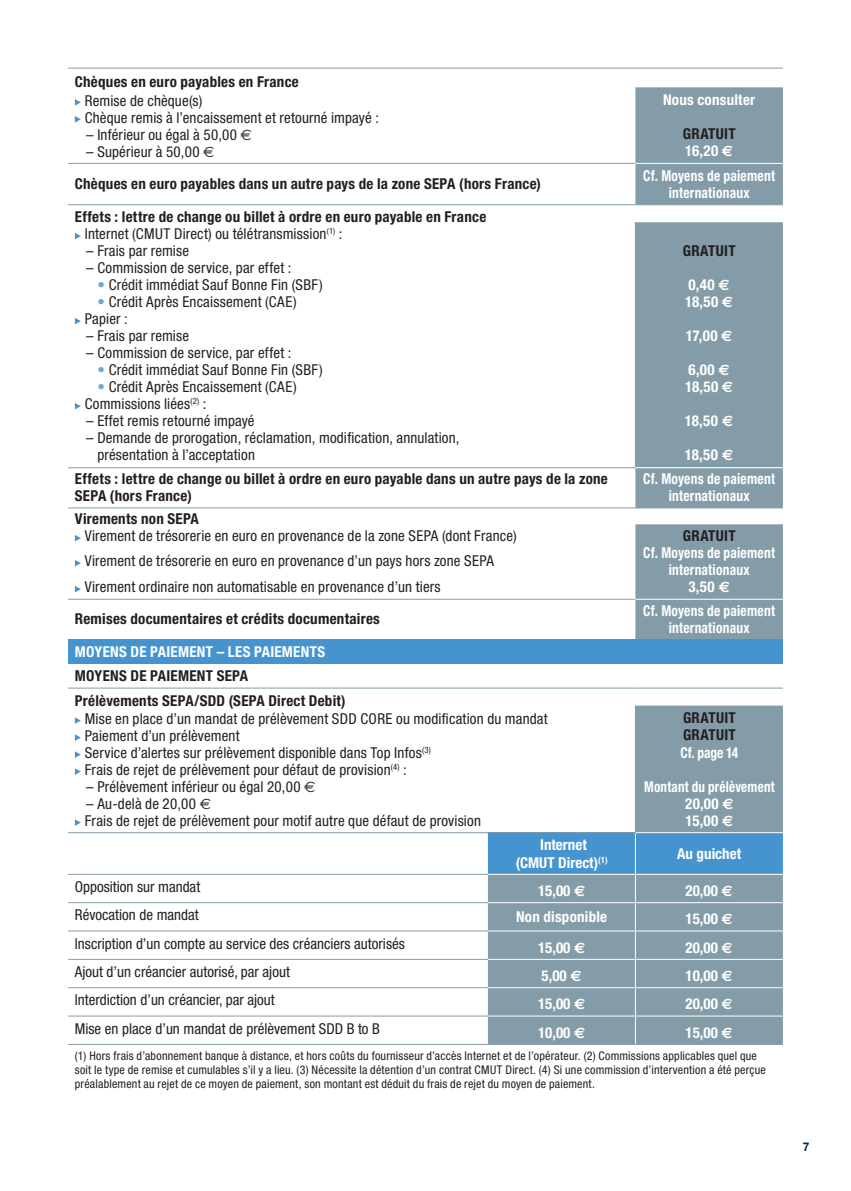
<style>
.page{position:relative;width:851px;height:1191px;background:#fff}
.page>*{position:absolute;margin:0;border:0;box-sizing:border-box;transform-origin:0 0}
.t1{font:condensed 15px/17px "Helvetica Neue LT Std";letter-spacing:.01em;color:#231f20}
.t2{font:700 condensed 15px/17px "Helvetica Neue LT Std";letter-spacing:.015em;color:#231f20}
.t3{font:700 condensed 15px/17px "Helvetica Neue LT Std";letter-spacing:.015em;color:#fff}
.t4{font:700 condensed 15px/17px "Helvetica Neue LT Std";letter-spacing:.015em;color:#fff;text-align:center;scale:.9 1}
.t5{font:700 condensed 15px/17px "Helvetica Neue LT Std";letter-spacing:.015em;color:#fff;text-align:center;scale:.87 1}
.t6{font:condensed 12px/14px "Helvetica Neue LT Std";letter-spacing:.02em;color:#231f20}
.t7{font:700 12px "Helvetica Neue LT Std";color:#002751}
.s1{font-family:"Euro Sans";font-stretch:normal}
.s2{color:#fff}
.s3{font-family:"Euro Sans";font-stretch:normal;color:#fff}
.s4{font-weight:400}
.s5{color:#70a5d8}
</style>
<div class="page">
<hr style="left:68px;top:874px;width:420px;height:1px;background:#849ca7">
<hr style="left:68px;top:902px;width:420px;height:1px;background:#849ca7">
<hr style="left:68px;top:930px;width:420px;height:1px;background:#849ca7">
<hr style="left:68px;top:959px;width:420px;height:1px;background:#849ca7">
<hr style="left:68px;top:987px;width:420px;height:1px;background:#849ca7">
<hr style="left:68px;top:1015px;width:420px;height:1px;background:#849ca7">
<hr style="left:68px;top:1044px;width:420px;height:1px;background:#849ca7">
<svg style="left:488px;top:833px;width:294px;height:211px;background:#7b9db1"></svg>
<hr style="left:634px;top:832px;width:1px;height:42px;background:#fff">
<hr style="left:488px;top:1044px;width:147px;height:1px;background:#849ca7">
<hr style="left:635px;top:1044px;width:147px;height:1px;background:#849ca7">
<div style="left:635px;top:87px;width:147px;height:380px;background:#849ca7"></div>
<hr style="left:68px;top:163px;width:567px;height:1px;background:#849ca7">
<hr style="left:68px;top:204px;width:567px;height:1px;background:#849ca7">
<hr style="left:635px;top:204px;width:147px;height:1px;background:#849ca7">
<hr style="left:634px;top:222px;width:1px;height:245px;background:#849ca7">
<hr style="left:635px;top:163px;width:147px;height:1px;background:#fff">
<hr style="left:68px;top:68px;width:567px;height:1px;background:#849ca7">
<hr style="left:635px;top:68px;width:147px;height:1px;background:#849ca7">
<svg style="left:75px;top:99px;width:6px;height:7px"></svg>
<svg style="left:75px;top:116px;width:6px;height:7px"></svg>
<svg style="left:75px;top:233px;width:6px;height:6px"></svg>
<svg style="left:75px;top:318px;width:6px;height:6px"></svg>
<svg style="left:75px;top:403px;width:6px;height:6px"></svg>
<svg style="left:635px;top:468px;width:147px;height:364px;fill:#849ca7"></svg>
<div style="left:68px;top:639px;width:714px;height:25px;background:#4594d0"></div>
<hr style="left:68px;top:832px;width:567px;height:1px;background:#849ca7">
<hr style="left:68px;top:507px;width:567px;height:1px;background:#849ca7">
<hr style="left:635px;top:507px;width:147px;height:1px;background:#849ca7">
<hr style="left:68px;top:599px;width:567px;height:1px;background:#849ca7">
<hr style="left:68px;top:687px;width:567px;height:1px;background:#849ca7">
<hr style="left:635px;top:687px;width:147px;height:1px;background:#849ca7">
<hr style="left:634px;top:705px;width:1px;height:127px;background:#849ca7">
<hr style="left:635px;top:599px;width:147px;height:1px;background:#fff">
<hr style="left:68px;top:467px;width:567px;height:1px;background:#849ca7">
<svg style="left:75px;top:535px;width:6px;height:6px"></svg>
<svg style="left:75px;top:560px;width:6px;height:6px"></svg>
<svg style="left:75px;top:586px;width:6px;height:6px"></svg>
<svg style="left:75px;top:717px;width:6px;height:7px"></svg>
<svg style="left:75px;top:734px;width:6px;height:7px"></svg>
<svg style="left:75px;top:751px;width:6px;height:7px"></svg>
<svg style="left:75px;top:768px;width:6px;height:7px"></svg>
<svg style="left:75px;top:819px;width:6px;height:7px"></svg>
<p class="t2" style="left:75px;top:73px;width:225px">Chèques en euro payables en France</p>
<p class="t1" style="left:85px;top:92px;width:296px">Remise de chèque(s)<br>Chèque remis à l’encaissement et retourné impayé :</p>
<p class="t1" style="left:86px;top:126px;width:167px">– Inférieur ou égal à 50,00 <span class="s1">€</span></p>
<p class="t1" style="left:86px;top:143px;width:130px">– Supérieur à 50,00 <span class="s1">€</span></p>
<p class="t3" style="left:663px;top:91px;width:94px">Nous consulter</p>
<p class="t2" style="left:682px;top:125px;width:54px">GRATUIT<br><span class="s2">16,20</span> <span class="s3">€</span></p>
<p class="t2" style="left:75px;top:175px;width:467px">Chèques en euro payables dans un autre pays de la zone SEPA (hors France)</p>
<p class="t4" style="left:643px;top:167px;width:148px">Cf. Moyens de paiement internationaux</p>
<p class="t2" style="left:85px;top:208px;width:403px;text-indent:-10px">Effets : lettre de change ou billet à ordre en euro payable en France<br><span class="s4">Internet (CMUT Direct) ou télétransmission</span><sup>(1)</sup> <span class="s4">:</span></p>
<p class="t1" style="left:86px;top:242px;width:104px">– Frais par remise</p>
<p class="t1" style="left:86px;top:259px;width:207px">– Commission de service, par effet :</p>
<p class="t1" style="left:98px;top:276px;width:227px"><span class="s5">•</span> Crédit immédiat Sauf Bonne Fin (SBF)</p>
<p class="t1" style="left:85px;top:293px;width:213px;text-indent:13px"><span class="s5">•</span> Crédit Après Encaissement (CAE)<br>Papier :</p>
<p class="t1" style="left:86px;top:327px;width:104px">– Frais par remise</p>
<p class="t1" style="left:86px;top:344px;width:207px">– Commission de service, par effet :</p>
<p class="t1" style="left:98px;top:361px;width:227px"><span class="s5">•</span> Crédit immédiat Sauf Bonne Fin (SBF)</p>
<p class="t1" style="left:85px;top:378px;width:213px;text-indent:13px"><span class="s5">•</span> Crédit Après Encaissement (CAE)<br>Commissions liées<sup>(2)</sup> :</p>
<p class="t1" style="left:86px;top:412px;width:170px">– Effet remis retourné impayé</p>
<p class="t1" style="left:97px;top:429px;width:363px;text-indent:-11px">– Demande de prorogation, réclamation, modification, annulation, présentation à l’acceptation</p>
<p class="t2" style="left:682px;top:242px;width:54px">GRATUIT</p>
<p class="t3" style="left:685px;top:276px;width:49px">0,40 <span class="s1">€<br></span>18,50 <span class="s1">€</span></p>
<p class="t3" style="left:685px;top:327px;width:48px">17,00 <span class="s1">€</span></p>
<p class="t3" style="left:685px;top:361px;width:49px">6,00 <span class="s1">€<br></span>18,50 <span class="s1">€</span></p>
<p class="t3" style="left:684px;top:412px;width:50px">18,50 <span class="s1">€</span></p>
<p class="t3" style="left:684px;top:446px;width:50px">18,50 <span class="s1">€</span></p>
<p class="t2" style="left:75px;top:470px;width:534px">Effets : lettre de change ou billet à ordre en euro payable dans un autre pays de la zone<br>SEPA (hors France)</p>
<p class="t4" style="left:643px;top:470px;width:148px">Cf. Moyens de paiement internationaux</p>
<p class="t2" style="left:75px;top:510px;width:125px">Virements non SEPA</p>
<p class="t1" style="left:85px;top:523px;width:433px;line-height:25.6px">Virement de trésorerie en euro en provenance de la zone SEPA (dont France)<br>Virement de trésorerie en euro en provenance d’un pays hors zone SEPA<br>Virement ordinaire non automatisable en provenance d’un tiers</p>
<p class="t2" style="left:682px;top:527px;width:54px">GRATUIT</p>
<p class="t4" style="left:643px;top:544px;width:148px">Cf. Moyens de paiement internationaux<br>3,50 <span class="s1">€</span></p>
<p class="t2" style="left:75px;top:610px;width:306px">Remises documentaires et crédits documentaires</p>
<p class="t4" style="left:643px;top:601px;width:148px">Cf. Moyens de paiement internationaux</p>
<p class="t3" style="left:75px;top:643px;width:252px">MOYENS DE PAIEMENT – LES PAIEMENTS</p>
<p class="t2" style="left:75px;top:663px;width:272px;line-height:24.4px">MOYENS DE PAIEMENT SEPA<br>Prélèvements SEPA/SDD (SEPA Direct Debit)</p>
<p class="t1" style="left:85px;top:710px;width:464px">Mise en place d’un mandat de prélèvement SDD CORE ou modification du mandat Paiement d’un prélèvement<br>Service d’alertes sur prélèvement disponible dans Top Infos<sup>(3)<br></sup>Frais de rejet de prélèvement pour défaut de provision<sup>(4)</sup> :</p>
<p class="t1" style="left:86px;top:778px;width:231px">– Prélèvement inférieur ou égal 20,00 <span class="s1">€</span></p>
<p class="t1" style="left:85px;top:795px;width:397px">– Au-delà de 20,00 <span class="s1">€<br></span>Frais de rejet de prélèvement pour motif autre que défaut de provision</p>
<p class="t2" style="left:683px;top:709px;width:54px">GRATUIT<br>GRATUIT</p>
<p class="t4" style="left:680px;top:743px;width:66px">Cf. page 14</p>
<p class="t5" style="left:644px;top:777px;width:151px">Montant du prélèvement<br>20,00 <span class="s1">€<br></span>15,00 <span class="s1">€</span></p>
<p class="t3" style="left:515px;top:835px;width:93px;line-height:18px;text-align:center">Internet<br>(CMUT Direct)<sup>(1)</sup></p>
<p class="t3" style="left:677px;top:844px;width:65px">Au guichet</p>
<p class="t1" style="left:75px;top:878px;width:127px">Opposition sur mandat</p>
<p class="t3" style="left:538px;top:882px;width:49px">15,00 <span class="s1">€</span></p>
<p class="t3" style="left:685px;top:882px;width:49px">20,00 <span class="s1">€</span></p>
<p class="t1" style="left:75px;top:906px;width:125px">Révocation de mandat</p>
<p class="t3" style="left:516px;top:908px;width:93px">Non disponible</p>
<p class="t3" style="left:685px;top:910px;width:49px">15,00 <span class="s1">€</span></p>
<p class="t1" style="left:75px;top:934px;width:331px">Inscription d’un compte au service des créanciers autorisés</p>
<p class="t3" style="left:538px;top:938px;width:49px">15,00 <span class="s1">€</span></p>
<p class="t3" style="left:685px;top:938px;width:49px">20,00 <span class="s1">€</span></p>
<p class="t1" style="left:75px;top:963px;width:216px">Ajout d’un créancier autorisé, par ajout</p>
<p class="t3" style="left:541px;top:967px;width:42px">5,00 <span class="s1">€</span></p>
<p class="t3" style="left:685px;top:967px;width:49px">10,00 <span class="s1">€</span></p>
<p class="t1" style="left:75px;top:991px;width:201px">Interdiction d’un créancier, par ajout</p>
<p class="t3" style="left:538px;top:995px;width:49px">15,00 <span class="s1">€</span></p>
<p class="t3" style="left:685px;top:995px;width:49px">20,00 <span class="s1">€</span></p>
<p class="t1" style="left:75px;top:1019px;width:306px">Mise en place d’un mandat de prélèvement SDD B to B</p>
<p class="t3" style="left:538px;top:1023px;width:49px">10,00 <span class="s1">€</span></p>
<p class="t3" style="left:685px;top:1023px;width:49px">15,00 <span class="s1">€</span></p>
<p class="t6" style="left:75px;top:1048px;width:692px">(1) Hors frais d’abonnement banque à distance, et hors coûts du fournisseur d’accès Internet et de l’opérateur. (2) Commissions applicables quel que soit le type de remise et cumulables s’il y a lieu. (3) Nécessite la détention d’un contrat CMUT Direct. (4) Si une commission d’intervention a été perçue préalablement au rejet de ce moyen de paiement, son montant est déduit du frais de rejet du moyen de paiement.</p>
<p class="t7" style="left:802px;top:1139px;width:8px">7</p>
</div>
